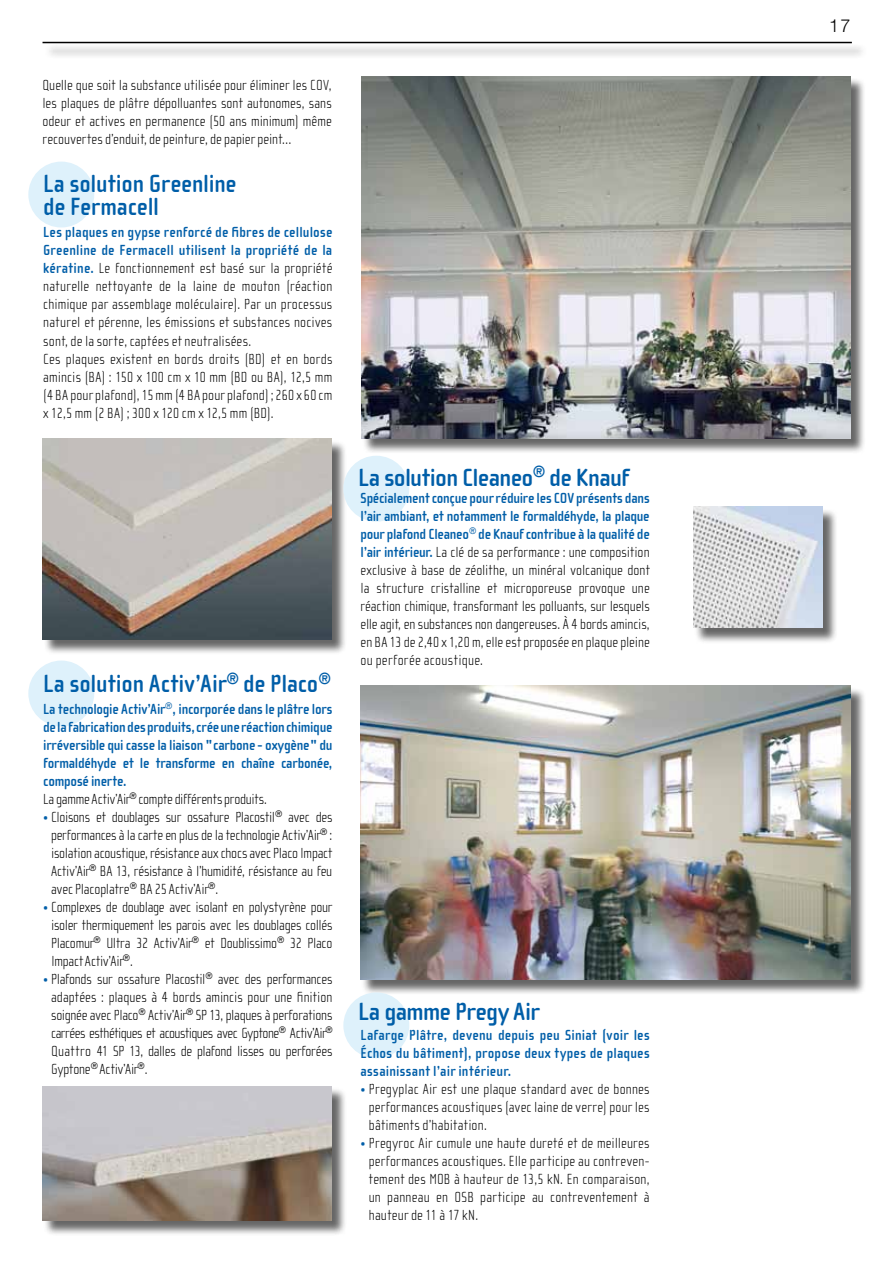
<style>
.page{position:relative;width:893px;height:1263px;background:#fff}
.page>*{position:absolute;margin:0;border:0;box-sizing:border-box;transform-origin:0 0}
.t1{font:700 25.5px/23.7px "Cholla Sans";letter-spacing:-.01em;color:#005ea8;scale:.96 1}
.t2{font:700 25.5px "Cholla Sans";letter-spacing:-.03em;color:#005ea8}
.t3{font:700 25.5px "Cholla Sans";letter-spacing:-.01em;color:#005ea8}
.t4{font:300 18px "Helvetica Neue LT Std";color:#000}
.t5{font:100 15px/18px "Cholla Sans";letter-spacing:.01em;color:#000;text-align:justify;scale:.95 1}
.t6{font:700 15px/18px "Cholla Sans";letter-spacing:-.01em;color:#005ea8;text-align:justify;scale:.95 1}
.s1{font-weight:700;color:#005ea8}
.s2{font-weight:100;color:#000}
.s3{color:#005ea8}
</style>
<div class="page">
<div style="left:363px;top:78px;width:503px;height:377px;background:#000;opacity:.6"></div>
<img style="left:361px;top:77px;width:489px;height:362px">
<div style="left:44px;top:440px;width:303px;height:215px;background:#000;opacity:.6"></div>
<img style="left:43px;top:439px;width:289px;height:200px">
<div style="left:361px;top:687px;width:505px;height:308px;background:#000;opacity:.6"></div>
<img style="left:360px;top:686px;width:490px;height:293px">
<div style="left:694px;top:508px;width:143px;height:135px;background:#000;opacity:.6"></div>
<img style="left:693px;top:507px;width:129px;height:121px">
<div style="left:44px;top:1088px;width:303px;height:148px;background:#000;opacity:.6"></div>
<img style="left:43px;top:1086px;width:289px;height:134px">
<div style="left:343px;top:456px;width:66px;height:66px;background:#def1fb;border-radius:50%"></div>
<div style="left:343px;top:992px;width:66px;height:66px;background:#def1fb;border-radius:50%"></div>
<div style="left:45px;top:43px;width:822px;height:16px;background:#f0f0f0"></div>
<hr style="left:43px;top:42px;width:809px;height:1px;background:#000">
<div style="left:28px;top:162px;width:66px;height:65px;background:#def1fb;border-radius:50%"></div>
<div style="left:28px;top:660px;width:66px;height:66px;background:#def1fb;border-radius:50%"></div>
<p class="t5" style="left:43px;top:76px;width:306px">Quelle que soit la substance utilisée pour éliminer les COV, les plaques de plâtre dépolluantes sont autonomes, sans odeur et actives en permanence (50 ans minimum) même recouvertes d’enduit, de peinture, de papier peint…</p>
<h1 class="t1" style="left:43px;top:172px;width:203px">La solution Greenline de Fermacell</h1>
<p class="t5" style="left:43px;top:224px;width:306px;text-align:left"><span class="s1">Les plaques en gypse renforcé de fibres de cellulose Greenline de Fermacell utilisent la propriété de la kératine.</span> Le fonctionnement est basé sur la propriété naturelle nettoyante de la laine de mouton (réaction chimique par assemblage moléculaire). Par un processus naturel et pérenne, les émissions et substances nocives sont, de la sorte, captées et neutralisées.<br>Ces plaques existent en bords droits (BD) et en bords amincis (BA) : 150 x 100 cm x 10 mm (BD ou BA), 12,5 mm (4 BA pour plafond), 15 mm (4 BA pour plafond) ; 260 x 60 cm x 12,5 mm (2 BA) ; 300 x 120 cm x 12,5 mm (BD).</p>
<h1 class="t1" style="left:43px;top:672px;width:301px">La solution Activ’Air<sup>®</sup> de Placo<sup>®</sup></h1>
<p class="t6" style="left:43px;top:700px;width:306px;text-align:left">La technologie Activ’Air<sup>®</sup>, incorporée dans le plâtre lors de la fabrication des produits, crée une réaction chimique irréversible qui casse la liaison "carbone - oxygène" du formaldéhyde et le transforme en chaîne carbonée, composé inerte.<br><span class="s2">La gamme Activ’Air</span><sup>®</sup> <span class="s2">compte différents produits.</span></p>
<p class="t5" style="left:51px;top:808px;width:298px;text-indent:-8px"><span class="s3">•</span> Cloisons et doublages sur ossature Placostil<sup>®</sup> avec des performances à la carte en plus de la technologie Activ’Air<sup>®</sup> : isolation acoustique, résistance aux chocs avec Placo Impact Activ’Air<sup>®</sup> BA 13, résistance à l’humidité, résistance au feu avec Placoplatre<sup>®</sup> BA 25 Activ’Air<sup>®</sup>.</p>
<p class="t5" style="left:51px;top:898px;width:298px;text-indent:-8px"><span class="s3">•</span> Complexes de doublage avec isolant en polystyrène pour isoler thermiquement les parois avec les doublages collés Placomur<sup>®</sup> Ultra 32 Activ’Air<sup>®</sup> et Doublissimo<sup>®</sup> 32 Placo Impact Activ’Air<sup>®</sup>.</p>
<p class="t5" style="left:51px;top:970px;width:298px;text-indent:-8px"><span class="s3">•</span> Plafonds sur ossature Placostil<sup>®</sup> avec des performances adaptées : plaques à 4 bords amincis pour une finition soignée avec Placo<sup>®</sup> Activ’Air<sup>®</sup> SP 13, plaques à perforations carrées esthétiques et acoustiques avec Gyptone<sup>®</sup> Activ’Air<sup>® </sup>Quattro 41 SP 13, dalles de plafond lisses ou perforées Gyptone<sup>®</sup> Activ’Air<sup>®</sup>.</p>
<h1 class="t2" style="left:358px;top:463px;width:272px">La solution Cleaneo<sup>®</sup> de Knauf</h1>
<p class="t5" style="left:361px;top:489px;width:306px"><span class="s1">Spécialement conçue pour réduire les COV présents dans l’air ambiant, et notamment le formaldéhyde, la plaque pour plafond Cleaneo</span><sup>®</sup> <span class="s1">de Knauf contribue à la qualité de l’air intérieur.</span> La clé de sa performance : une composition exclusive à base de zéolithe, un minéral volcanique dont la structure cristalline et microporeuse provoque une réaction chimique, transformant les polluants, sur lesquels elle agit, en substances non dangereuses. À 4 bords amincis, en BA 13 de 2,40 x 1,20 m, elle est proposée en plaque pleine ou perforée acoustique.</p>
<h1 class="t3" style="left:358px;top:998px;width:183px">La gamme Pregy Air</h1>
<p class="t6" style="left:361px;top:1026px;width:306px">Lafarge Plâtre, devenu depuis peu Siniat (voir les Échos du bâtiment), propose deux types de plaques assainissant l’air intérieur.</p>
<p class="t5" style="left:369px;top:1080px;width:297px;text-indent:-8px"><span class="s3">•</span> Pregyplac Air est une plaque standard avec de bonnes performances acoustiques (avec laine de verre) pour les bâtiments d’habitation.</p>
<p class="t5" style="left:369px;top:1134px;width:297px;text-indent:-8px"><span class="s3">•</span> Pregyroc Air cumule une haute dureté et de meilleures performances acoustiques. Elle participe au contreven&shy;tement des MOB à hauteur de 13,5 kN. En comparaison, un panneau en OSB participe au contreventement à hauteur de 11 à 17 kN.</p>
<p class="t4" style="left:829px;top:15px;width:23px">17</p>
</div>
